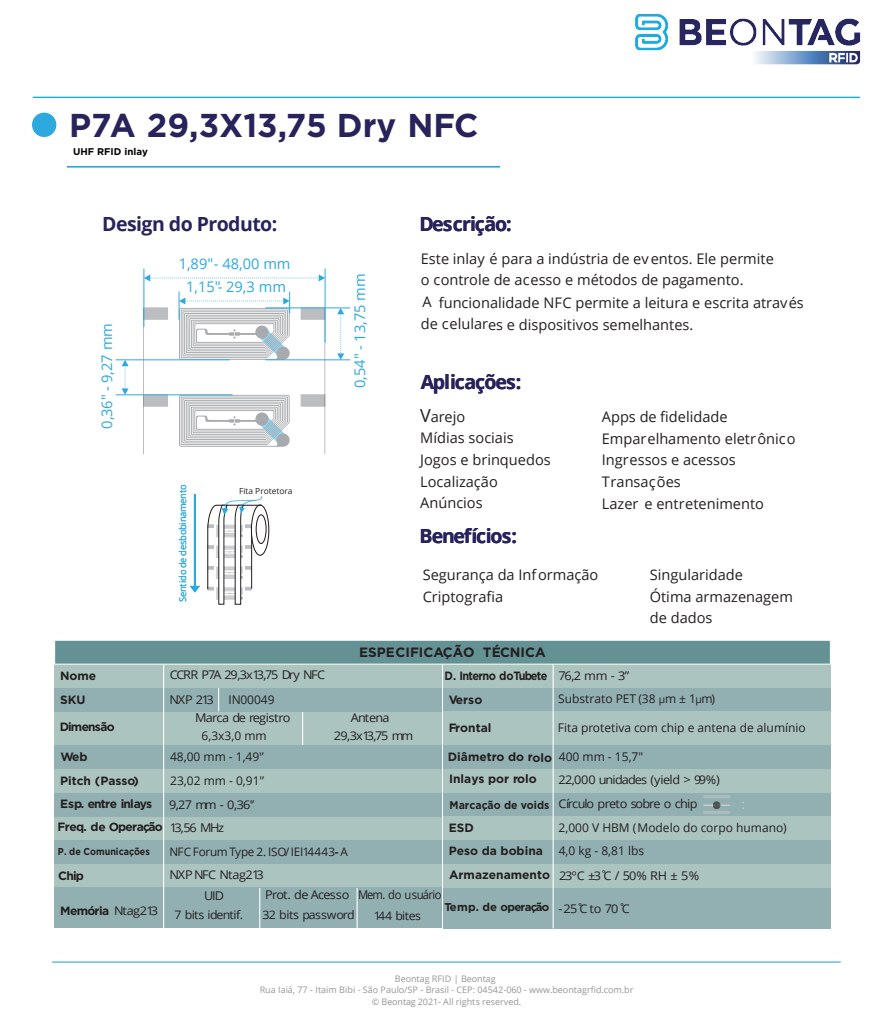
<style>
.page{position:relative;width:893px;height:1021px;background:#fff}
.page>*{position:absolute;margin:0;border:0;box-sizing:border-box;transform-origin:0 0}
.t1{font:700 33px "Gotham";color:#28235b}
.t2{font:700 19.5px "Open Sans";letter-spacing:-.055em;color:#28235b}
.t3{font:700 19.5px "Open Sans";letter-spacing:-.03em;color:#28235b}
.t4{font:14.7px/23.1px "Open Sans";color:#2da9e0;text-align:center}
.t5{font:14.55px/21.6px "Open Sans";color:#231f20}
.t6{font:700 13.5px "Gotham";color:#231f20}
.t7{font:12px/23.7px "Open Sans";color:#231f20}
.t8{font:700 12px "Gotham";color:#231f20}
.t9{font:12px/21.5px "Open Sans";letter-spacing:-.055em;color:#231f20;text-align:center;scale:1.06 1}
.t10{font:12px "Open Sans";letter-spacing:-.025em;color:#231f20;scale:1.06 1}
.t11{font:12px "Open Sans";letter-spacing:-.06em;color:#231f20;scale:1.06 1}
.t12{font:12px "Open Sans";letter-spacing:-.025em;color:#231f20}
.t13{font:700 12px "Gotham";letter-spacing:-.065em;color:#231f20}
.t14{font:700 12px "Gotham";letter-spacing:-.065em;color:#231f20;scale:.91 1}
.t15{font:12px "Open Sans";letter-spacing:-.05em;color:#231f20;scale:1.06 1}
.t16{font:12px "Open Sans";letter-spacing:-.095em;color:#231f20;scale:1.06 1}
.t17{font:12px/18.3px "Open Sans";letter-spacing:-.065em;color:#231f20;text-align:center;scale:1.06 1}
.t18{font:700 12px "Gotham";letter-spacing:-.05em;color:#231f20}
.t19{font:11.7px "Open Sans";letter-spacing:-.045em;color:#231f20;scale:1.06 1}
.t20{font:11.7px "Open Sans";letter-spacing:-.045em;color:#231f20}
.t21{font:700 11.4px "Gotham";letter-spacing:-.065em;color:#231f20}
.t22{font:700 9.9px "Gotham";color:#231f20;scale:.9 1}
.t23{font:700 9.75px "Gotham";color:#000001}
.t24{font:9.3px "Open Sans";letter-spacing:-.03em;color:#2da9e0}
.t25{font:9px/11.6px "Open Sans";color:#939696;text-align:center}
.t26{font:8.4px "Open Sans";color:#231f20}
.s1{font-size:18px}
.s2{font-family:"Open Sans";font-weight:400}
.s3{font-size:10.5px}
.s4{font-weight:700}
</style>
<div class="page">
<img style="left:32px;top:13px;width:829px;height:155px">
<div style="left:27px;top:109px;width:648px;height:45px;background:#fff"></div>
<div style="left:256px;top:514px;width:10px;height:29px;border:1px solid #1c1714;border-radius:50%"></div>
<div style="left:251px;top:505px;width:18px;height:50px;border:1px solid #1c1714;border-radius:50%"></div>
<svg style="left:207px;top:496px;width:55px;height:109px"></svg>
<svg style="left:190px;top:494px;width:10px;height:98px"></svg>
<hr style="left:251px;top:535px;width:1px;height:53px;background:#231f20">
<hr style="left:52px;top:961px;width:789px;height:1px;background:#2ea8df">
<svg style="left:179px;top:395px;width:111px;height:52px"></svg>
<div style="left:143px;top:307px;width:25px;height:12px;background:#bcbdc0;border:1px solid #bcbdc0"></div>
<div style="left:301px;top:307px;width:24px;height:12px;background:#bcbdc0;border:1px solid #bcbdc0"></div>
<div style="left:143px;top:394px;width:25px;height:12px;background:#bcbdc0;border:1px solid #bcbdc0"></div>
<div style="left:301px;top:394px;width:24px;height:12px;background:#bcbdc0;border:1px solid #bcbdc0"></div>
<hr style="left:325px;top:308px;width:1px;height:146px;background:#231f20">
<hr style="left:144px;top:308px;width:1px;height:146px;background:#231f20">
<svg style="left:144px;top:274px;width:6px;height:7px"></svg>
<svg style="left:319px;top:274px;width:6px;height:7px"></svg>
<svg style="left:179px;top:297px;width:111px;height:63px"></svg>
<svg style="left:122px;top:360px;width:7px;height:6px"></svg>
<svg style="left:122px;top:388px;width:7px;height:7px"></svg>
<svg style="left:337px;top:308px;width:7px;height:6px"></svg>
<svg style="left:337px;top:353px;width:7px;height:7px"></svg>
<div style="left:55px;top:664px;width:387px;height:24px;background:#abc4c0"></div>
<div style="left:55px;top:768px;width:387px;height:24px;background:#abc4c0"></div>
<div style="left:55px;top:711px;width:387px;height:33px;background:#abc4c0"></div>
<div style="left:55px;top:816px;width:387px;height:24px;background:#abc4c0"></div>
<div style="left:55px;top:840px;width:387px;height:24px;background:#92b0b1"></div>
<div style="left:55px;top:864px;width:387px;height:24px;background:#abc4c0"></div>
<div style="left:55px;top:887px;width:387px;height:41px;background:#92b0b1"></div>
<svg style="left:99px;top:822px;width:19px;height:9px"></svg>
<hr style="left:302px;top:703px;width:1px;height:46px;background:#fff">
<hr style="left:259px;top:888px;width:1px;height:39px;background:#fff">
<hr style="left:357px;top:888px;width:1px;height:39px;background:#fff">
<div style="left:443px;top:664px;width:387px;height:24px;background:#abc4c0"></div>
<div style="left:443px;top:687px;width:387px;height:24px;background:#92b0b1"></div>
<div style="left:443px;top:711px;width:387px;height:33px;background:#abc4c0"></div>
<div style="left:55px;top:792px;width:387px;height:24px;background:#92b0b1"></div>
<div style="left:55px;top:745px;width:387px;height:23px;background:#92b0b1"></div>
<div style="left:55px;top:687px;width:387px;height:24px;background:#92b0b1"></div>
<svg style="left:218px;top:688px;width:1px;height:23px"></svg>
<div style="left:54px;top:639px;width:777px;height:25px;background:#649294;border:1px solid #fff"></div>
<hr style="left:163px;top:664px;width:1px;height:264px;background:#fff">
<div style="left:443px;top:888px;width:387px;height:40px;background:#92b0b1"></div>
<div style="left:443px;top:768px;width:387px;height:24px;background:#abc4c0"></div>
<div style="left:443px;top:840px;width:387px;height:24px;background:#92b0b1"></div>
<div style="left:443px;top:792px;width:387px;height:24px;background:#92b0b1"></div>
<div style="left:443px;top:864px;width:387px;height:24px;background:#abc4c0"></div>
<div style="left:443px;top:816px;width:387px;height:24px;background:#abc4c0"></div>
<div style="left:443px;top:745px;width:387px;height:23px;background:#92b0b1"></div>
<svg style="left:703px;top:795px;width:27px;height:18px"></svg>
<div style="left:713px;top:801px;width:7px;height:7px;background:#505354;border-radius:50%"></div>
<div style="left:713px;top:801px;width:7px;height:7px;border:1px solid #231f20;border-radius:50%"></div>
<hr style="left:553px;top:664px;width:1px;height:264px;background:#fff">
<div style="left:32px;top:113px;width:24px;height:24px;background:#2da9e0;border-radius:50%"></div>
<h1 class="t1" style="left:69px;top:106px;width:411px">P7A 29,3X13,75 Dry NFC</h1>
<p class="t23" style="left:73px;top:145px;width:76px">UHF RFID inlay</p>
<h2 class="t3" style="left:102px;top:210px;width:177px">Design do Produto:</h2>
<h2 class="t2" style="left:419px;top:210px;width:94px">Descrição:</h2>
<p class="t4" style="left:95px;top:429px;width:107px;rotate:-90deg">0,36" - 9,27 mm</p>
<p class="t4" style="left:179px;top:252px;width:113px">1,89"- 48,00 mm<br>1,15"- 29,3 mm</p>
<p class="t24" style="left:177px;top:602px;width:120px;rotate:-90deg">Sentido de desbobinamento</p>
<p class="t26" style="left:239px;top:485px;width:55px">Fita Protetora</p>
<p class="t8" style="left:60px;top:669px;width:38px">Nome</p>
<p class="t16" style="left:170px;top:666px;width:148px">CCRR P7A 29,3x13,75 Dry NFC</p>
<p class="t8" style="left:60px;top:692px;width:27px">SKU</p>
<p class="t7" style="left:228px;top:687px;width:48px">IN00049</p>
<p class="t10" style="left:170px;top:691px;width:43px">NXP 213</p>
<p class="t9" style="left:195px;top:706px;width:92px">Marca de registro</p>
<p class="t12" style="left:202px;top:727px;width:67px">6,3x3,0 mm</p>
<p class="t13" style="left:60px;top:719px;width:57px">Dimensão</p>
<p class="t8" style="left:61px;top:750px;width:28px">Web</p>
<p class="t12" style="left:170px;top:748px;width:95px">48,00 mm - 1,49'’</p>
<p class="t8" style="left:60px;top:773px;width:80px">Pitch (Passo)</p>
<p class="t7" style="left:169px;top:768px;width:97px">23,02 mm - 0,91'’<br>9,27 mm - 0,36'’</p>
<p class="t13" style="left:60px;top:796px;width:93px">Esp. entre inlays</p>
<p class="t4" style="left:348px;top:388px;width:116px;rotate:-90deg">0,54" - 13,75 mm</p>
<p class="t5" style="left:421px;top:248px;width:355px;line-height:20.9px">Este inlay é para a indústria de eventos. Ele permite o controle de acesso e métodos de pagamento.</p>
<p class="t5" style="left:421px;top:291px;width:385px">A funcionalidade NFC permite a leitura e escrita através de celulares e dispositivos semelhantes.</p>
<h2 class="t2" style="left:421px;top:368px;width:102px">Aplicações:</h2>
<p class="t5" style="left:420px;top:405px;width:132px"><span class="s1">V</span>arejo<br>Mídias sociais<br>Jogos e brinquedos<br>Localização<br>Anúncios</p>
<p class="t5" style="left:602px;top:406px;width:195px">Apps de fidelidade<br>Emparelhamento eletrônico<br>Ingressos e acessos<br>Transações<br>Lazer e entretenimento</p>
<h2 class="t2" style="left:420px;top:522px;width:99px">Benefícios:</h2>
<p class="t5" style="left:423px;top:563px;width:177px">Segurança da Informação<br>Criptografia</p>
<p class="t5" style="left:650px;top:563px;width:145px">Singularidade<br>Ótima armazenagem de dados</p>
<p class="t6" style="left:359px;top:644px;width:188px">ESPECIFICAÇÃO TÉCNICA</p>
<p class="t17" style="left:334px;top:708px;width:76px">Antena<br>29,3x13,75 mm</p>
<p class="t14" style="left:445px;top:669px;width:204px">D. Interno do Tubete <span class="s2">76,2 mm - 3”</span></p>
<p class="t8" style="left:449px;top:692px;width:35px">Verso</p>
<p class="t7" style="left:558px;top:686px;width:158px">Substrato PET (38 <span class="s3">µ</span>m ± 1 <span class="s3">µ</span>m)</p>
<p class="t8" style="left:449px;top:721px;width:44px">Frontal</p>
<p class="t7" style="left:558px;top:715px;width:249px">Fita protetiva com chip e antena de alumínio</p>
<p class="t8" style="left:448px;top:749px;width:106px">Diâmetro do rolo</p>
<p class="t11" style="left:450px;top:795px;width:235px"><sub>Marcação</sub> <sub>de</sub> <sub>voids</sub> Círculo preto sobre o chip</p>
<p class="t12" style="left:559px;top:748px;width:86px">400 mm - 15,7"</p>
<p class="t8" style="left:449px;top:772px;width:89px">Inlays por rolo</p>
<p class="t9" style="left:559px;top:768px;width:154px">22,000 unidades (yield &gt; 99%)</p>
<p class="t8" style="left:57px;top:820px;width:43px">Freq. d</p>
<p class="t13" style="left:118px;top:820px;width:46px">peração</p>
<p class="t8" style="left:58px;top:868px;width:27px">Chip</p>
<p class="t18" style="left:60px;top:903px;width:99px">Memória <span class="s2">Ntag213</span></p>
<p class="t8" style="left:449px;top:821px;width:27px">ESD</p>
<p class="t7" style="left:559px;top:815px;width:229px">2,000 V HBM (Modelo do corpo humano)<br>4,0 kg - 8,81 lbs</p>
<p class="t10" style="left:170px;top:819px;width:53px">13,56 MHz</p>
<p class="t9" style="left:169px;top:863px;width:91px">NXP NFC Ntag213<br>UID</p>
<p class="t19" style="left:175px;top:907px;width:66px">7 bits identif.</p>
<p class="t8" style="left:449px;top:844px;width:96px">Peso da bobina</p>
<p class="t22" style="left:58px;top:845px;width:104px">P. de Comunicações</p>
<p class="t20" style="left:169px;top:843px;width:180px">NFC Forum Type 2. ISO/IEI14443<span class="s4">-</span> A</p>
<p class="t10" style="left:559px;top:867px;width:134px">23ºC ±3˚C / 50% RH ± 5%</p>
<p class="t10" style="left:558px;top:900px;width:69px">-25˚C to 70˚C</p>
<p class="t8" style="left:449px;top:868px;width:102px">Armazenamento</p>
<p class="t15" style="left:265px;top:886px;width:168px">Prot. de Acesso Mem. do usuário</p>
<p class="t19" style="left:262px;top:907px;width:89px">32 bits password</p>
<p class="t19" style="left:374px;top:908px;width:46px">144 bites</p>
<p class="t21" style="left:445px;top:900px;width:106px">Temp. de operação</p>
<p class="t25" style="left:260px;top:972px;width:375px">Beontag RFID | Beontag<br>Rua Iaiá, 77 - Itaim Bibi - São Paulo/SP - Brasil - CEP: 04542-060 - www.beontagrfid.com.br © Beontag 2021- All rights reserved.</p>
</div>
